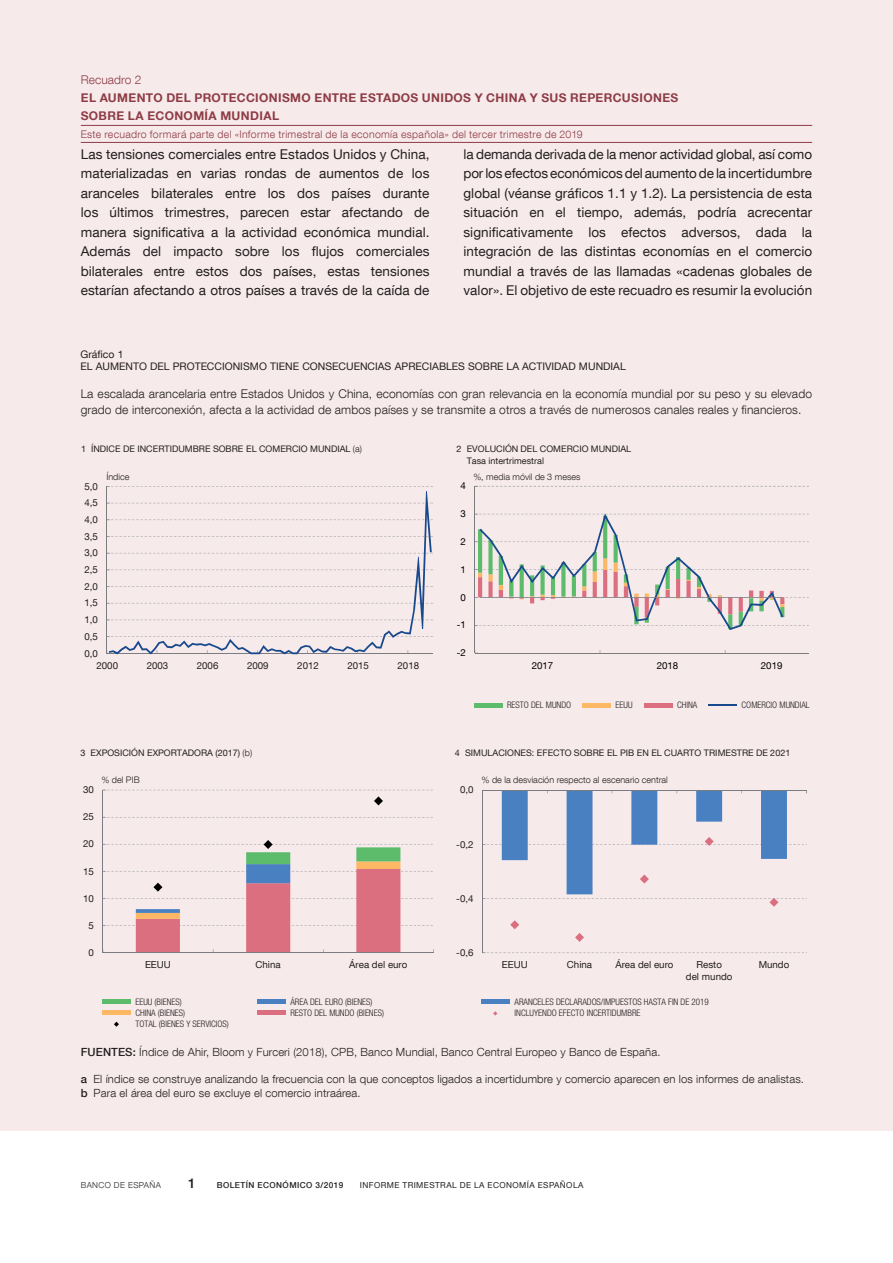
<style>
.page{position:relative;width:893px;height:1263px;background:#fff}
.page>*{position:absolute;margin:0;border:0;box-sizing:border-box;transform-origin:0 0}
.Texto_recuadro{font:13.5px/19.5px "Bd E Neue Helvetica";letter-spacing:.005em;color:#231f20;text-align:justify}
.t1{font:500 13.5px "Bd E Neue Helvetica";color:#231f20}
.t2{font:300 12px/16.5px "Bd E Neue Helvetica";letter-spacing:.01em;color:#231f20}
.Título_recuadro{font:700 12px/18px "Bd E Neue Helvetica";letter-spacing:.03em;color:#8e3c45}
.Numero_recuadro{font:300 12px "Bd E Neue Helvetica";letter-spacing:.005em;color:#8e3c45}
.t3{font:300 11.25px/13.5px "Bd E Neue Helvetica";letter-spacing:.01em;color:#231f20}
.t4{font:300 10.5px "Bd E Neue Helvetica";letter-spacing:.03em;color:#8e3c45}
.t5{font:10.5px/12.6px "Bd E Neue Helvetica";color:#231f20}
.t6{font:9.75px/11.7px "Bd E Neue Helvetica";color:#231f20;text-align:center}
.t7{font:9.75px "Bd E Neue Helvetica";color:#010000}
.t8{font:300 condensed 9px/11.6px "Bd E Neue Helvetica";color:#231f20}
.t9{font:9px/12.3px "Bd E Neue Helvetica";color:#231f20}
.t10{font:300 9px "Bd E Neue Helvetica";color:#231f20}
.t11{font:8.25px "Bd E Neue Helvetica";letter-spacing:.05em;color:#231f20}
.t12{font:500 8.25px "Bd E Neue Helvetica";letter-spacing:.05em;color:#231f20}
.t13{font:300 8.25px "Bd E Neue Helvetica";letter-spacing:.05em;color:#231f20}
.s1{font-weight:300}
.s2{font-weight:500}
</style>
<div class="page">
<div style="left:0;top:0;width:893px;height:1131px;background:#f7eaeb"></div>
<hr style="left:81px;top:125px;width:731px;height:1px;background:#8e3c45">
<hr style="left:81px;top:142px;width:731px;height:1px;background:#8e3c45">
<svg style="left:482px;top:790px;width:325px;height:163px"></svg>
<svg style="left:107px;top:486px;width:326px;height:151px"></svg>
<hr style="left:106px;top:486px;width:1px;height:167px;background:#7b7c82">
<hr style="left:107px;top:653px;width:326px;height:1px;background:#7b7c82">
<svg style="left:109px;top:491px;width:323px;height:163px"></svg>
<svg style="left:103px;top:790px;width:331px;height:163px"></svg>
<svg style="left:479px;top:486px;width:330px;height:140px"></svg>
<hr style="left:475px;top:486px;width:1px;height:167px;background:#7b7c82">
<hr style="left:475px;top:653px;width:333px;height:1px;background:#7b7c82">
<svg style="left:475px;top:513px;width:309px;height:117px"></svg>
<hr style="left:474px;top:703px;width:29px;height:4px;background:#5cbc6b">
<hr style="left:582px;top:703px;width:29px;height:4px;background:#fcb864">
<hr style="left:644px;top:703px;width:28px;height:4px;background:#db6f7f">
<hr style="left:708px;top:704px;width:29px;height:2px;background:#17498c">
<svg style="left:493px;top:1011px;width:4px;height:4px"></svg>
<svg style="left:114px;top:1022px;width:5px;height:5px"></svg>
<hr style="left:102px;top:999px;width:29px;height:4px;background:#5cbc6b">
<hr style="left:102px;top:1010px;width:29px;height:4px;background:#fcb864">
<hr style="left:257px;top:999px;width:29px;height:4px;background:#4880c2">
<hr style="left:481px;top:999px;width:29px;height:4px;background:#4880c2">
<hr style="left:257px;top:1010px;width:29px;height:4px;background:#db6f7f">
<p class="Numero_recuadro" style="left:81px;top:72px;width:62px">Recuadro 2</p>
<p class="Título_recuadro" style="left:81px;top:88px;width:599px">EL AUMENTO DEL PROTECCIONISMO ENTRE ESTADOS UNIDOS Y CHINA Y SUS REPERCUSIONES<br>SOBRE LA ECONOMÍA MUNDIAL</p>
<p class="t4" style="left:81px;top:128px;width:503px">Este recuadro formará parte del «Informe trimestral de la economía española» del tercer trimestre de 2019</p>
<p class="Texto_recuadro" style="left:81px;top:144px;width:350px">Las tensiones comerciales entre Estados Unidos y China, materializadas en varias rondas de aumentos de los aranceles bilaterales entre los dos países durante los últimos trimestres, parecen estar afectando de manera significativa a la actividad económica mundial.<br>Además del impacto sobre los flujos comerciales bilaterales entre estos dos países, estas tensiones estarían afectando a otros países a través de la caída de</p>
<p class="Texto_recuadro" style="left:463px;top:144px;width:350px">la demanda derivada de la menor actividad global, así como por los efectos económicos del aumento de la incertidumbre global (véanse gráficos 1.1 y 1.2). La persistencia de esta situación en el tiempo, además, podría acrecentar significativamente los efectos adversos, dada la integración de las distintas economías en el comercio mundial a través de las llamadas «cadenas globales de valor». El objetivo de este recuadro es resumir la evolución</p>
<p class="t5" style="left:81px;top:348px;width:547px">Gráfico 1<br>EL AUMENTO DEL PROTECCIONISMO TIENE CONSECUENCIAS APRECIABLES SOBRE LA ACTIVIDAD MUNDIAL</p>
<p class="t2" style="left:81px;top:385px;width:733px">La escalada arancelaria entre Estados Unidos y China, economías con gran relevancia en la economía mundial por su peso y su elevado grado de interconexión, afecta a la actividad de ambos países y se transmite a otros a través de numerosos canales reales y financieros.</p>
<p class="t9" style="left:81px;top:442px;width:282px">1 ÍNDICE DE INCERTIDUMBRE SOBRE EL COMERCIO MUNDIAL <span class="s1">(a)</span></p>
<p class="t10" style="left:106px;top:471px;width:25px">Índice</p>
<p class="t6" style="left:84px;top:480px;width:15px">5,0</p>
<p class="t6" style="left:84px;top:497px;width:15px">4,5</p>
<p class="t6" style="left:84px;top:513px;width:15px">4,0</p>
<p class="t6" style="left:84px;top:530px;width:15px">3,5</p>
<p class="t6" style="left:84px;top:547px;width:15px">3,0</p>
<p class="t6" style="left:84px;top:563px;width:15px">2,5</p>
<p class="t6" style="left:84px;top:580px;width:15px">2,0</p>
<p class="t6" style="left:84px;top:597px;width:15px">1,5</p>
<p class="t6" style="left:84px;top:613px;width:15px">1,0</p>
<p class="t6" style="left:84px;top:630px;width:15px">0,5</p>
<p class="t6" style="left:84px;top:647px;width:15px">0,0</p>
<p class="t6" style="left:97px;top:659px;width:23px">2000</p>
<p class="t6" style="left:147px;top:659px;width:23px">2003</p>
<p class="t6" style="left:197px;top:659px;width:23px">2006</p>
<p class="t6" style="left:247px;top:659px;width:23px">2009</p>
<p class="t6" style="left:297px;top:659px;width:23px">2012</p>
<p class="t6" style="left:347px;top:659px;width:23px">2015</p>
<p class="t6" style="left:398px;top:659px;width:23px">2018</p>
<p class="t9" style="left:81px;top:746px;width:173px">3 EXPOSICIÓN EXPORTADORA (2017) <span class="s1">(b)</span></p>
<p class="t10" style="left:101px;top:774px;width:40px">% del PIB</p>
<p class="t6" style="left:83px;top:784px;width:12px">30</p>
<p class="t6" style="left:83px;top:811px;width:12px">25</p>
<p class="t6" style="left:83px;top:838px;width:12px">20</p>
<p class="t6" style="left:83px;top:865px;width:12px">15</p>
<p class="t6" style="left:83px;top:892px;width:12px">10</p>
<p class="t6" style="left:89px;top:919px;width:7px">5</p>
<p class="t6" style="left:89px;top:946px;width:7px">0</p>
<p class="t6" style="left:145px;top:958px;width:27px">EEUU</p>
<p class="t6" style="left:255px;top:958px;width:27px">China</p>
<p class="t6" style="left:349px;top:958px;width:60px">Área del euro</p>
<p class="t8" style="left:135px;top:995px;width:48px">EEUU (BIENES)</p>
<p class="t8" style="left:290px;top:995px;width:84px">ÁREA DEL EURO (BIENES)</p>
<p class="t8" style="left:135px;top:1006px;width:51px">CHINA (BIENES)</p>
<p class="t8" style="left:290px;top:1006px;width:95px">RESTO DEL MUNDO (BIENES)</p>
<p class="t8" style="left:135px;top:1017px;width:95px">TOTAL (BIENES Y SERVICIOS)</p>
<p class="t9" style="left:467px;top:442px;width:166px;text-indent:-10px">2 EVOLUCIÓN DEL COMERCIO MUNDIAL<br>Tasa intertrimestral</p>
<p class="t10" style="left:473px;top:472px;width:109px">%, media móvil de 3 meses</p>
<p class="t7" style="left:461px;top:480px;width:7px">4</p>
<p class="t7" style="left:461px;top:508px;width:7px">3</p>
<p class="t7" style="left:461px;top:536px;width:7px">2</p>
<p class="t7" style="left:461px;top:563px;width:7px">1</p>
<p class="t7" style="left:461px;top:591px;width:7px">0</p>
<p class="t7" style="left:457px;top:619px;width:11px">-1</p>
<p class="t7" style="left:457px;top:647px;width:11px">-2</p>
<p class="t7" style="left:532px;top:659px;width:23px">2017</p>
<p class="t7" style="left:657px;top:659px;width:23px">2018</p>
<p class="t7" style="left:761px;top:659px;width:23px">2019</p>
<p class="t8" style="left:507px;top:699px;width:66px">RESTO DEL MUNDO</p>
<p class="t8" style="left:616px;top:699px;width:18px">EEUU</p>
<p class="t8" style="left:677px;top:699px;width:22px">CHINA</p>
<p class="t8" style="left:742px;top:699px;width:70px">COMERCIO MUNDIAL</p>
<p class="t9" style="left:455px;top:746px;width:337px">4 SIMULACIONES: EFECTO SOBRE EL PIB EN EL CUARTO TRIMESTRE DE 2021</p>
<p class="t10" style="left:482px;top:774px;width:188px">% de la desviación respecto al escenario central</p>
<p class="t6" style="left:460px;top:784px;width:15px">0,0</p>
<p class="t6" style="left:456px;top:838px;width:19px">-0,2</p>
<p class="t6" style="left:456px;top:892px;width:19px">-0,4</p>
<p class="t6" style="left:456px;top:946px;width:19px">-0,6</p>
<p class="t6" style="left:502px;top:959px;width:27px">EEUU</p>
<p class="t6" style="left:567px;top:959px;width:27px">China</p>
<p class="t6" style="left:615px;top:959px;width:60px">Área del euro</p>
<p class="t6" style="left:686px;top:959px;width:48px">Resto<br>del mundo</p>
<p class="t6" style="left:759px;top:959px;width:32px">Mundo</p>
<p class="t8" style="left:515px;top:996px;width:196px">ARANCELES DECLARADOS/IMPUESTOS HASTA FIN DE 2019<br>INCLUYENDO EFECTO INCERTIDUMBRE</p>
<p class="t3" style="left:81px;top:1045px;width:581px"><span class="s2">FUENTES:</span> Índice de Ahir, Bloom y Furceri (2018), CPB, Banco Mundial, Banco Central Europeo y Banco de España.</p>
<p class="t3" style="left:81px;top:1072px;width:725px"><span class="s2">a</span> El índice se construye analizando la frecuencia con la que conceptos ligados a incertidumbre y comercio aparecen en los informes de analistas. <span class="s2">b</span> Para el área del euro se excluye el comercio intraárea.</p>
<p class="t13" style="left:81px;top:1180px;width:82px">BANCO DE ESPAÑA</p>
<p class="t1" style="left:188px;top:1175px;width:9px">1</p>
<p class="t12" style="left:217px;top:1180px;width:128px">BOLETÍN ECONÓMICO 3/2019</p>
<p class="t11" style="left:360px;top:1180px;width:225px">INFORME TRIMESTRAL DE LA ECONOMÍA ESPAÑOLA</p>
</div>
